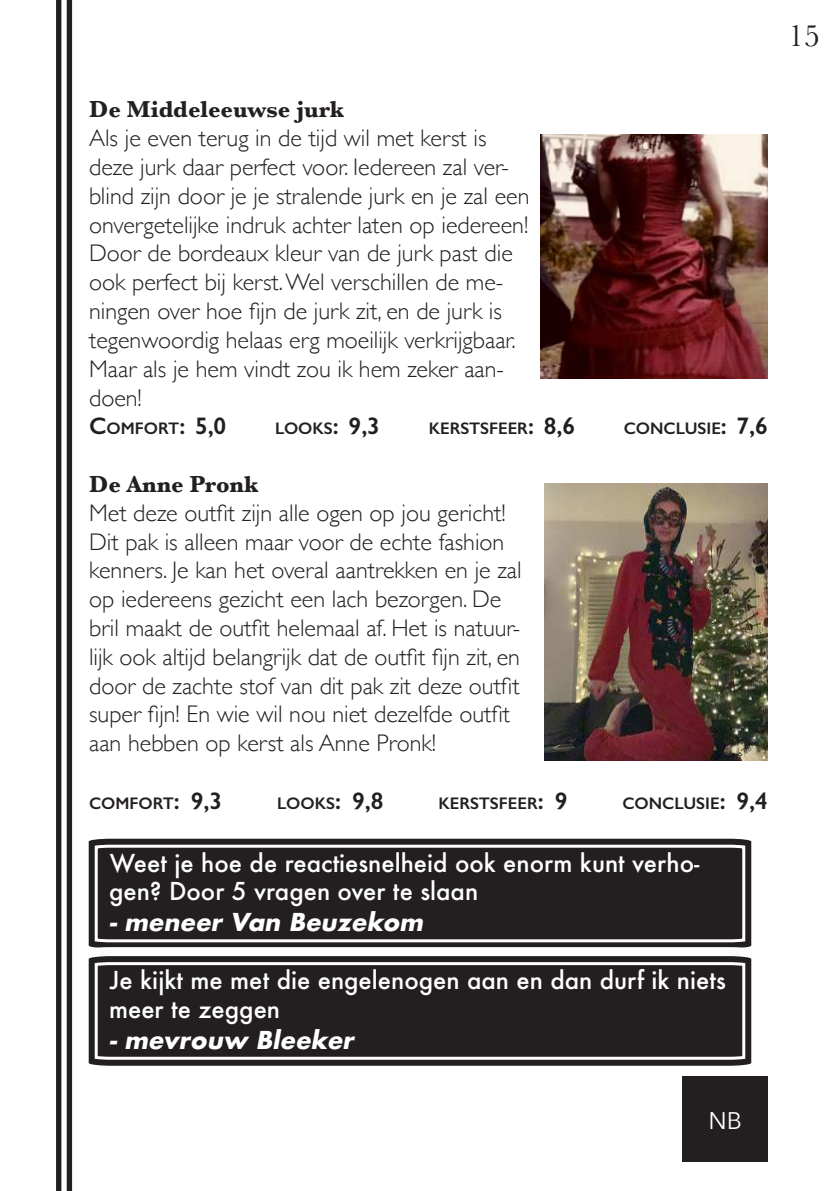
<style>
.page{position:relative;width:840px;height:1191px;background:#fff}
.page>*{position:absolute;margin:0;border:0;box-sizing:border-box;transform-origin:0 0}
.t1{font:32px "Baskerville";color:#231f20}
.t2{font:300 24px/28.8px "Gill Sans";color:#231f20}
.t3{font:500 24px/28.8px "Futura";color:#fff}
.t4{font:italic 700 24px "Futura";color:#fff}
.t5{font:700 24px "Baskerville";color:#231f20}
.t6{font:24px "Avenir Next";color:#fff}
.t7{font:600 16.8px "Gill Sans";color:#231f20}
.s1{font-size:24px}
</style>
<div class="page">
<img style="left:540px;top:134px;width:227px;height:244px">
<div style="left:67px;top:0;width:5px;height:1191px;background:#231f20"></div>
<div style="left:56px;top:0;width:5px;height:1191px;background:#231f20"></div>
<img style="left:544px;top:483px;width:223px;height:278px">
<div style="left:682px;top:1076px;width:85px;height:85px;background:#231f20"></div>
<svg style="left:88px;top:838px;width:664px;height:107px;background:#3b3838"></svg>
<svg style="left:93px;top:843px;width:653px;height:100px;background:#322e2f"></svg>
<svg style="left:88px;top:945px;width:664px;height:121px"></svg>
<svg style="left:93px;top:960px;width:653px;height:101px;background:#312e2f"></svg>
<p class="t5" style="left:89px;top:93px;width:256px">De Middeleeuwse jurk</p>
<p class="t2" style="left:89px;top:123px;width:441px">Als je even terug in de tijd wil met kerst is deze jurk daar perfect voor. Iedereen zal ver&shy;blind zijn door je je stralende jurk en je zal een onvergetelijke indruk achter laten op iedereen!<br>Door de bordeaux kleur van de jurk past die ook perfect bij kerst. Wel verschillen de me&shy;ningen over hoe fijn de jurk zit, en de jurk is tegenwoordig helaas erg moeilijk verkrijgbaar.<br>Maar als je hem vindt zou ik hem zeker aan&shy;doen!</p>
<p class="t7" style="left:89px;top:418px;width:139px"><span class="s1">C</span>OMFORT<span class="s1">: 5,0</span></p>
<p class="t7" style="left:275px;top:418px;width:106px">LOOKS<span class="s1">: 9,3</span></p>
<p class="t7" style="left:428px;top:418px;width:148px">KERSTSFEER<span class="s1">: 8,6</span></p>
<p class="t7" style="left:623px;top:418px;width:145px">CONCLUSIE<span class="s1">: 7,6</span></p>
<p class="t5" style="left:89px;top:467px;width:171px">De Anne Pronk</p>
<p class="t2" style="left:89px;top:497px;width:434px">Met deze outfit zijn alle ogen op jou gericht!<br>Dit pak is alleen maar voor de echte fashion kenners. Je kan het overal aantrekken en je zal op iedereens gezicht een lach bezorgen. De bril maakt de outfit helemaal af. Het is natuur&shy;lijk ook altijd belangrijk dat de outfit fijn zit, en door de zachte stof van dit pak zit deze outfit super fijn! En wie wil nou niet dezelfde outfit aan hebben op kerst als Anne Pronk!</p>
<p class="t7" style="left:89px;top:793px;width:134px">COMFORT<span class="s1">: 9,3</span></p>
<p class="t7" style="left:277px;top:793px;width:108px">LOOKS<span class="s1">: 9,8</span></p>
<p class="t7" style="left:438px;top:793px;width:130px">KERSTSFEER<span class="s1">: 9</span></p>
<p class="t7" style="left:622px;top:793px;width:147px">CONCLUSIE<span class="s1">: 9,4</span></p>
<p class="t3" style="left:109px;top:848px;width:591px">Weet je hoe de reactiesnelheid ook enorm kunt verho&shy;gen? Door 5 vragen over te slaan</p>
<p class="t4" style="left:109px;top:904px;width:321px">- meneer Van Beuzekom</p>
<p class="t3" style="left:109px;top:965px;width:618px">Je kijkt me met die engelenogen aan en dan durf ik niets meer te zeggen</p>
<p class="t4" style="left:109px;top:1022px;width:252px">- mevrouw Bleeker</p>
<p class="t6" style="left:708px;top:1100px;width:35px">NB</p>
<h1 class="t1" style="left:787px;top:15px;width:33px">15</h1>
</div>
